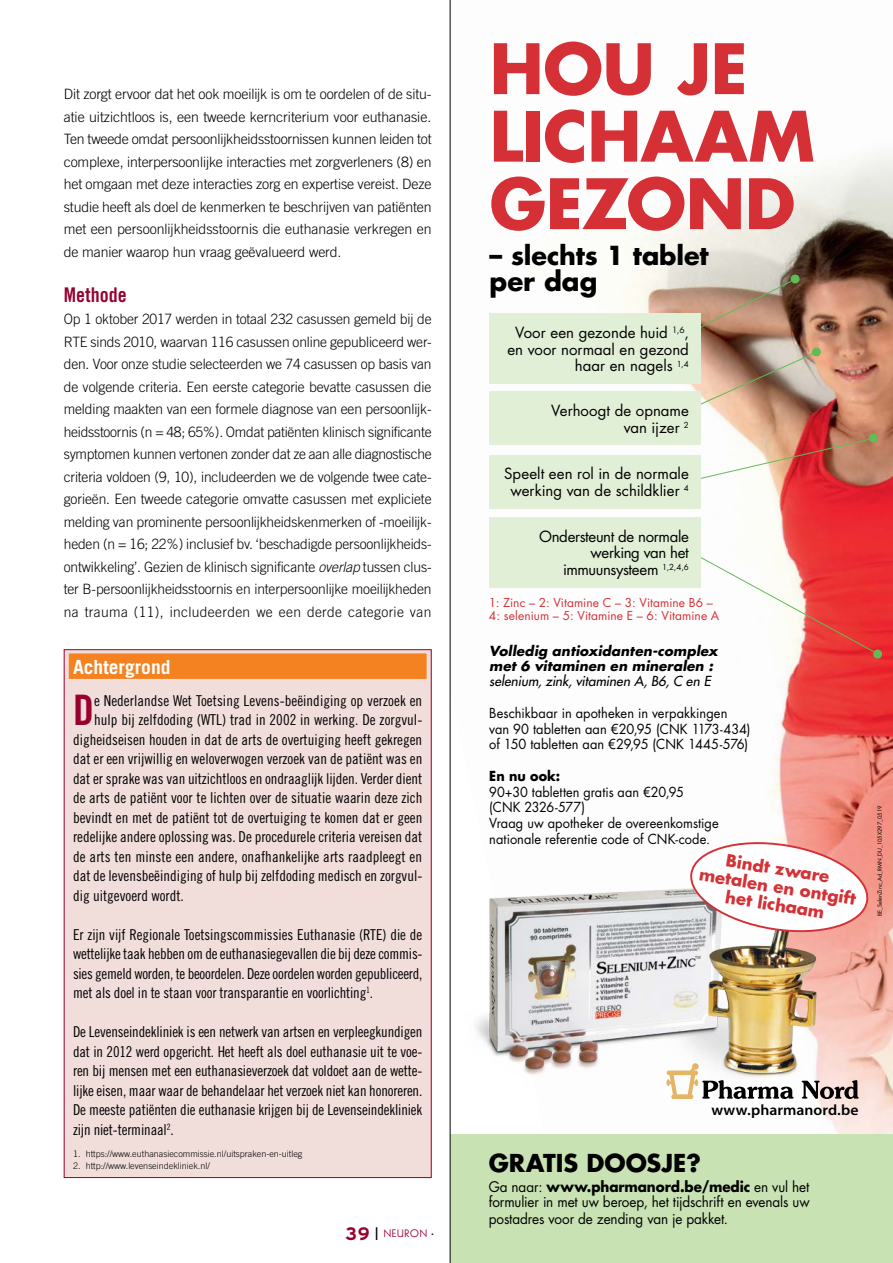
<style>
.page{position:relative;width:893px;height:1263px;background:#fff}
.page>*{position:absolute;margin:0;border:0;box-sizing:border-box;transform-origin:0 0}
.t1{font:700 67.5px/67.5px "Futura LT Pro";letter-spacing:-.01em;color:#d43036}
.t2{font:42px "Trade Gothic Bold Cond Twenty";color:#98002e}
.t3{font:700 26.25px "Futura LT Pro";letter-spacing:-.005em;color:#000}
.t4{font:700 25.5px "Futura LT Pro";letter-spacing:-.005em;color:#000}
.t5{font:700 24px "Futura";color:#000}
.t6{font:20.25px "Trade Gothic Bold Cond Twenty";color:#98002e}
.t7{font:700 19.5px "Trade Gothic";color:#fff}
.t8{font:700 16.5px/18px "Futura";color:#d43036;text-align:center}
.t9{font:15px/19.5px "Trade Gothic Cond Eighteen";color:#000;text-align:justify}
.t10{font:15px/16.6px "Futura LT Pro";letter-spacing:-.005em;color:#000;text-align:right}
.t11{font:15px/16.5px "Futura LT Pro";letter-spacing:-.025em;color:#000;text-align:right}
.t12{font:600 15px "Myriad Pro";letter-spacing:.005em;color:#000;scale:1.05 1}
.t13{font:300 14.25px/22.5px "Trade Gothic";letter-spacing:-.005em;color:#000;text-align:justify}
.t14{font:14.25px/16.2px "Futura";letter-spacing:-.01em;color:#000;text-align:justify;scale:.95 1}
.t15{font:13.5px/15.8px "Futura LT Pro";letter-spacing:.005em;color:#000;scale:.94 1}
.t16{font:13.5px/15.8px "Futura LT Pro";letter-spacing:.005em;color:#000;scale:.95 1}
.t17{font:italic 700 13.5px/15px "Futura";letter-spacing:.01em;color:#000}
.t18{font:italic 13.5px "Futura";color:#000}
.t19{font:700 13.5px "Futura LT Pro";letter-spacing:.005em;color:#000;scale:.94 1}
.t20{font:12px/13.5px "Futura";color:#d43036}
.t21{font:300 9px "Trade Gothic";color:#000}
.t22{font:5.55px "Futura";color:#000}
.s1{font-style:italic}
.s2{font-size:14.55px}
.s3{font-weight:700}
</style>
<div class="page">
<div style="left:64px;top:650px;width:367px;height:527px;background:#f1ddda"></div>
<div style="left:69px;top:653px;width:358px;height:26px;background:#f58220"></div>
<img style="left:450px;top:0;width:443px;height:1263px">
<p class="t13" style="left:64px;top:82px;width:369px">Dit zorgt ervoor dat het ook moeilijk is om te oordelen of de situ&shy;atie uitzichtloos is, een tweede kerncriterium voor euthanasie.<br>Ten tweede omdat persoonlijkheidsstoornissen kunnen leiden tot complexe, interpersoonlijke interacties met zorgverleners (8) en het omgaan met deze interacties zorg en expertise vereist. Deze studie heeft als doel de kenmerken te beschrijven van patiënten met een persoonlijkheidsstoornis die euthanasie verkregen en de manier waarop hun vraag geëvalueerd werd.</p>
<h3 class="t6" style="left:64px;top:282px;width:64px">Methode</h3>
<p class="t13" style="left:64px;top:307px;width:370px">Op 1 oktober 2017 werden in totaal 232 casussen gemeld bij de RTE sinds 2010, waarvan 116 casussen online gepubliceerd wer&shy;den. Voor onze studie selecteerden we 74 casussen op basis van de volgende criteria. Een eerste categorie bevatte casussen die melding maakten van een formele diagnose van een persoonlijk&shy;heidsstoornis (n = 48; 65%). Omdat patiënten klinisch significante symptomen kunnen vertonen zonder dat ze aan alle diagnostische criteria voldoen (9, 10), includeerden we de volgende twee cate&shy;gorieën. Een tweede categorie omvatte casussen met expliciete melding van prominente persoonlijkheidskenmerken of -moeilijk&shy;heden (n = 16; 22%) inclusief bv. ‘beschadigde persoonlijkheids&shy;ontwikkeling’. Gezien de klinisch significante <span class="s1">overlap</span> tussen clus&shy;ter B-persoonlijkheidsstoornis en interpersoonlijke moeilijkheden na trauma (11), includeerden we een derde categorie van</p>
<h3 class="t7" style="left:73px;top:655px;width:99px">Achtergrond</h3>
<h2 class="t2" style="left:73px;top:685px;width:23px">D</h2>
<p class="t9" style="left:94px;top:691px;width:330px">e Nederlandse Wet Toetsing Levens‑beëindiging op verzoek en</p>
<p class="t9" style="left:94px;top:710px;width:330px">hulp bij zelfdoding (WTL) trad in 2002 in werking. De zorgvul‑</p>
<p class="t9" style="left:73px;top:730px;width:351px">digheidseisen houden in dat de arts de overtuiging heeft gekregen</p>
<p class="t9" style="left:73px;top:749px;width:351px">dat er een vrijwillig en weloverwogen verzoek van de patiënt was en</p>
<p class="t9" style="left:73px;top:769px;width:351px">dat er sprake was van uitzichtloos en ondraaglijk lijden. Verder dient</p>
<p class="t9" style="left:73px;top:788px;width:351px">de arts de patiënt voor te lichten over de situatie waarin deze zich</p>
<p class="t9" style="left:73px;top:808px;width:351px">bevindt en met de patiënt tot de overtuiging te komen dat er geen</p>
<p class="t9" style="left:73px;top:827px;width:351px">redelijke andere oplossing was. De procedurele criteria vereisen dat</p>
<p class="t9" style="left:73px;top:847px;width:351px">de arts ten minste een andere, onafhankelijke arts raadpleegt en</p>
<p class="t9" style="left:73px;top:866px;width:351px">dat de levensbeëindiging of hulp bij zelfdoding medisch en zorgvul‑</p>
<p class="t9" style="left:73px;top:886px;width:112px">dig uitgevoerd wordt.</p>
<p class="t9" style="left:73px;top:925px;width:351px">Er zijn vijf Regionale Toetsingscommissies Euthanasie (RTE) die de wettelijke taak hebben om de euthanasiegevallen die bij deze commis‑ sies gemeld worden, te beoordelen. Deze oordelen worden gepubliceerd, met als doel in te staan voor transparantie en voorlichting<sup>1</sup>.</p>
<p class="t9" style="left:73px;top:1022px;width:351px">De Levenseindekliniek is een netwerk van artsen en verpleegkundigen dat in 2012 werd opgericht. Het heeft als doel euthanasie uit te voe‑ ren bij mensen met een euthanasieverzoek dat voldoet aan de wette‑ lijke eisen, maar waar de behandelaar het verzoek niet kan honoreren.<br>De meeste patiënten die euthanasie krijgen bij de Levenseindekliniek zijn niet-terminaal<sup>2</sup>.</p>
<p class="t21" style="left:73px;top:1149px;width:231px">1. https://www.euthanasiecommissie.nl/uitspraken-en-uitleg</p>
<p class="t21" style="left:73px;top:1160px;width:138px">2. http://www.levenseindekliniek.nl/</p>
<h1 class="t1" style="left:490px;top:33px;width:327px">HOU JE<br>LICHAAM<br>GEZOND</h1>
<h3 class="t4" style="left:490px;top:235px;width:221px">– slechts 1 tablet</h3>
<h3 class="t3" style="left:490px;top:261px;width:109px">per dag</h3>
<p class="t10" style="left:507px;top:324px;width:183px">Voor een gezonde huid <sup>1,6</sup><span class="s2">, </span>en voor normaal en gezond haar en nagels <sup>1,4</sup></p>
<p class="t10" style="left:551px;top:402px;width:139px">Verhoogt de opname van ijzer <sup>2</sup></p>
<p class="t10" style="left:504px;top:465px;width:186px;text-align:center">Speelt een rol in de normale werking van de schildklier <sup>4</sup></p>
<p class="t11" style="left:539px;top:528px;width:151px">Ondersteunt de normale werking van het immuunsysteem <sup>1,2,4,6</sup></p>
<p class="t20" style="left:489px;top:596px;width:232px">1: Zinc – 2: Vitamine C – 3: Vitamine B6 –<br>4: selenium – 5: Vitamine E – 6: Vitamine A</p>
<p class="t17" style="left:489px;top:643px;width:230px">Volledig antioxidanten-complex met 6 vitaminen en mineralen :</p>
<p class="t18" style="left:489px;top:672px;width:223px">selenium, zink, vitaminen A, B6, C en E</p>
<p class="t16" style="left:489px;top:705px;width:277px">Beschikbaar in apotheken in verpakkingen van 90 tabletten aan €20,95 (CNK 1173-434) of 150 tabletten aan €29,95 (CNK 1445-576)</p>
<p class="t19" style="left:489px;top:765px;width:77px">En nu ook:</p>
<p class="t15" style="left:489px;top:783px;width:246px">90+30 tabletten gratis aan €20,95<br>(CNK 2326-577)<br>Vraag uw apotheker de overeenkomstige nationale referentie code of CNK-code.</p>
<p class="t8" style="left:704px;top:847px;width:160px;rotate:9deg">Bindt zware metalen en ontgift het lichaam</p>
<p class="t22" style="left:876px;top:916px;width:112px;rotate:-90deg">BE_SelenZinc_Ad_RMN_DU_105X297_0519</p>
<p class="t12" style="left:711px;top:1101px;width:142px">www.pharmanord.be</p>
<h3 class="t5" style="left:489px;top:1147px;width:214px">GRATIS DOOSJE?</h3>
<p class="t14" style="left:489px;top:1178px;width:339px">Ga naar: <span class="s3">www.pharmanord.be/medic</span> en vul het formulier in met uw beroep, het tijdschrift en evenals uw postadres voor de zending van je pakket.</p>
</div>
